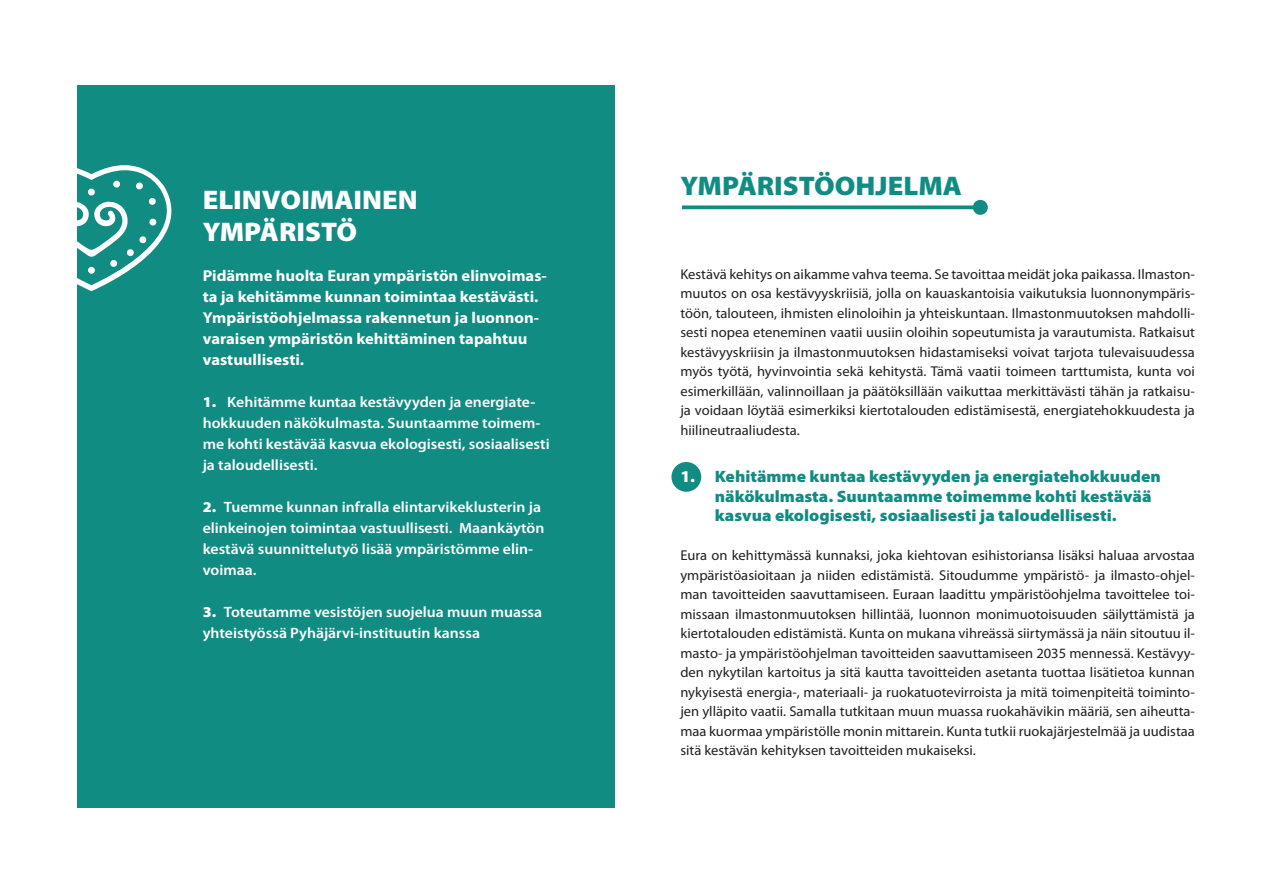
<style>
.page{position:relative;width:1263px;height:893px;background:#fff}
.page>*{position:absolute;margin:0;border:0;box-sizing:border-box;transform-origin:0 0}
.t1{font:900 27px/31.5px "Myriad Pro";color:#fff;scale:1.05 1}
.t2{font:900 27px "Myriad Pro";color:#118c83;scale:1.05 1}
.t3{font:900 16.5px/19.5px "Myriad Pro";color:#118c83;scale:1.05 1}
.t4{font:700 15.75px/21px "Myriad Pro";color:#fff;scale:1.05 1}
.t5{font:600 15px/21px "Myriad Pro";color:#fff;scale:1.05 1}
.t6{font:14.25px/19.5px "Myriad Pro";color:#231f20;text-align:justify}
.s1{font-weight:900}
.s2{color:#fff}
</style>
<div class="page">
<div style="left:671px;top:462px;width:30px;height:30px;background:#118c83;border-radius:50%"></div>
<div style="left:77px;top:85px;width:537px;height:723px;background:#118c83"></div>
<svg style="left:77px;top:165px;width:95px;height:126px"></svg>
<div style="left:88px;top:188px;width:7px;height:8px;background:#fff;border-radius:3px"></div>
<svg style="left:682px;top:205px;width:291px;height:4px"></svg>
<div style="left:973px;top:200px;width:15px;height:15px;background:#118c83;border-radius:50%"></div>
<h1 class="t1" style="left:203px;top:185px;width:206px">ELINVOIMAINEN<br>YMPÄRISTÖ</h1>
<p class="t4" style="left:203px;top:266px;width:329px">Pidämme huolta Euran ympäristön elinvoimas&shy;ta ja kehitämme kunnan toimintaa kestävästi.<br>Ympäristöohjelmassa rakennetun ja luonnon&shy;varaisen ympäristön kehittäminen tapahtuu vastuullisesti.</p>
<p class="t5" style="left:203px;top:392px;width:332px"><span class="s1">1.</span> Kehitämme kuntaa kestävyyden ja energiate&shy;hokkuuden näkökulmasta. Suuntaamme toimem&shy;me kohti kestävää kasvua ekologisesti, sosiaalisesti ja taloudellisesti.</p>
<p class="t5" style="left:203px;top:497px;width:327px"><span class="s1">2.</span> Tuemme kunnan infralla elintarvikeklusterin ja elinkeinojen toimintaa vastuullisesti. Maankäytön kestävä suunnittelutyö lisää ympäristömme elin&shy;voimaa.</p>
<p class="t5" style="left:203px;top:602px;width:325px"><span class="s1">3.</span> Toteutamme vesistöjen suojelua muun muassa yhteistyössä Pyhäjärvi-instituutin kanssa</p>
<h1 class="t2" style="left:680px;top:170px;width:270px">YMPÄRISTÖOHJELMA</h1>
<p class="t6" style="left:680px;top:264px;width:516px">Kestävä kehitys on aikamme vahva teema. Se tavoittaa meidät joka paikassa. Ilmaston&shy;muutos on osa kestävyyskriisiä, jolla on kauaskantoisia vaikutuksia luonnonympäris&shy;töön, talouteen, ihmisten elinoloihin ja yhteiskuntaan. Ilmastonmuutoksen mahdolli&shy;sesti nopea eteneminen vaatii uusiin oloihin sopeutumista ja varautumista. Ratkaisut kestävyyskriisin ja ilmastonmuutoksen hidastamiseksi voivat tarjota tulevaisuudessa myös työtä, hyvinvointia sekä kehitystä. Tämä vaatii toimeen tarttumista, kunta voi esimerkillään, valinnoillaan ja päätöksillään vaikuttaa merkittävästi tähän ja ratkaisu&shy;ja voidaan löytää esimerkiksi kiertotalouden edistämisestä, energiatehokkuudesta ja hiilineutraaliudesta.</p>
<p class="t3" style="left:715px;top:467px;width:426px;text-indent:-34px"><span class="s2">1.</span> Kehitämme kuntaa kestävyyden ja energiatehokkuuden näkökulmasta. Suuntaamme toimemme kohti kestävää kasvua ekologisesti, sosiaalisesti ja taloudellisesti.</p>
<p class="t6" style="left:680px;top:546px;width:516px">Eura on kehittymässä kunnaksi, joka kiehtovan esihistoriansa lisäksi haluaa arvostaa ympäristöasioitaan ja niiden edistämistä. Sitoudumme ympäristö- ja ilmasto-ohjel&shy;man tavoitteiden saavuttamiseen. Euraan laadittu ympäristöohjelma tavoittelee toi&shy;missaan ilmastonmuutoksen hillintää, luonnon monimuotoisuuden säilyttämistä ja kiertotalouden edistämistä. Kunta on mukana vihreässä siirtymässä ja näin sitoutuu il&shy;masto- ja ympäristöohjelman tavoitteiden saavuttamiseen 2035 mennessä. Kestävyy&shy;den nykytilan kartoitus ja sitä kautta tavoitteiden asetanta tuottaa lisätietoa kunnan nykyisestä energia-, materiaali- ja ruokatuotevirroista ja mitä toimenpiteitä toiminto&shy;jen ylläpito vaatii. Samalla tutkitaan muun muassa ruokahävikin määriä, sen aiheutta&shy;maa kuormaa ympäristölle monin mittarein. Kunta tutkii ruokajärjestelmää ja uudistaa sitä kestävän kehityksen tavoitteiden mukaiseksi.</p>
</div>
